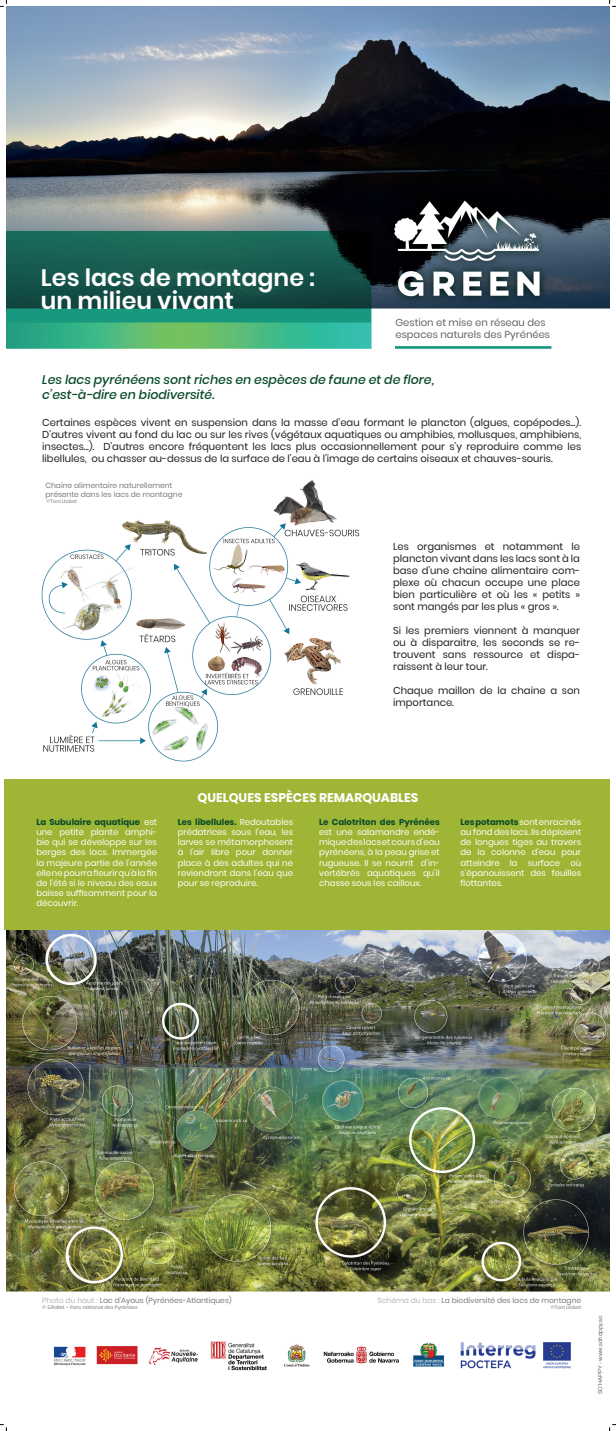
<style>
.page{position:relative;width:616px;height:1431px;background:#fff}
.page>*{position:absolute;margin:0;border:0;box-sizing:border-box;transform-origin:0 0}
.t1{font:600 23.75px "Poppins";color:#fff}
.t2{font:italic 500 12.5px "Poppins";color:#094b2b}
.t3{font:700 12.5px "Poppins";color:#fff}
.t4{font:10px/12px "Poppins";color:#231f20;text-align:justify}
.t5{font:10px "Poppins";color:#606465}
.t6{font:8.5px/10.2px "Poppins";color:#fff;text-align:justify}
.t7{font:7.5px "Poppins";color:#7b7a7b}
.t8{font:6px "Questrial";color:#5b5d5d}
.t9{font:5px "Poppins";color:#7b7a7b}
.s1{font-weight:700;color:#094b2b}
.s2{color:#b6b6b8}
</style>
<div class="page">
<img style="left:6px;top:6px;width:603px;height:1365px">
<div style="left:4px;top:778px;width:605px;height:151px;background:#9fb535"></div>
<svg style="left:0;top:0;width:7px;height:7px"></svg>
<svg style="left:0;top:1424px;width:7px;height:6px"></svg>
<svg style="left:609px;top:0;width:6px;height:7px"></svg>
<svg style="left:609px;top:1424px;width:6px;height:6px"></svg>
<p class="t1" style="left:41px;top:264px;width:275px">Les lacs de montagne :</p>
<p class="t1" style="left:41px;top:286px;width:194px">un milieu vivant</p>
<p class="t5" style="left:395px;top:316px;width:151px">Gestion et mise en réseau des</p>
<p class="t5" style="left:395px;top:328px;width:156px">espaces naturels des Pyrénées</p>
<p class="t2" style="left:42px;top:372px;width:393px">Les lacs pyrénéens sont riches en espèces de faune et de flore,</p>
<p class="t2" style="left:42px;top:387px;width:174px">c’est-à-dire en biodiversité.</p>
<p class="t4" style="left:42px;top:416px;width:540px">Certaines espèces vivent en suspension dans la masse d’eau formant le plancton (algues, copépodes...).<br>D’autres vivent au fond du lac ou sur les rives (végétaux aquatiques ou amphibies, mollusques, amphibiens, insectes...). D’autres encore fréquentent les lacs plus occasionnellement pour s’y reproduire comme les libellules, ou chasser au-dessus de la surface de l’eau à l’image de certains oiseaux et chauves-souris.</p>
<p class="t7" style="left:45px;top:481px;width:128px">Chaine alimentaire naturellement</p>
<p class="t7" style="left:45px;top:490px;width:138px">présente dans les lacs de montagne</p>
<p class="t9" style="left:47px;top:498px;width:32px">©Toni Llobet</p>
<p class="t4" style="left:393px;top:540px;width:188px">Les organismes et notamment le plancton vivant dans les lacs sont à la base d’une chaine alimentaire com&shy;plexe où chacun occupe une place bien particulière et où les « petits » sont mangés par les plus « gros ».</p>
<p class="t4" style="left:393px;top:624px;width:188px">Si les premiers viennent à manquer ou à disparaitre, les seconds se re&shy;trouvent sans ressource et dispa&shy;raissent à leur tour.</p>
<p class="t4" style="left:393px;top:684px;width:188px">Chaque maillon de la chaine a son importance.</p>
<p class="t3" style="left:197px;top:790px;width:222px">QUELQUES ESPÈCES REMARQUABLES</p>
<p class="t6" style="left:36px;top:816px;width:122px"><span class="s1">La Subulaire aquatique</span> est une petite plante amphi&shy;bie qui se développe sur les berges des lacs. Immergée la majeure partie de l’année elle ne pourra fleurir qu’à la fin de l’été si le niveau des eaux baisse suffisamment pour la découvrir.</p>
<p class="t6" style="left:178px;top:816px;width:117px"><span class="s1">Les libellules.</span> Redoutables prédatrices sous l’eau, les larves se métamorphosent à l’air libre pour donner place à des adultes qui ne reviendront dans l’eau que pour se reproduire.</p>
<p class="t6" style="left:319px;top:816px;width:122px"><span class="s1">Le Calotriton des Pyrénées </span>est une salamandre endé&shy;mique des lacs et cours d’eau pyrénéens, à la peau grise et rugueuse. Il se nourrit d’in&shy;vertébrés aquatiques qu’il chasse sous les cailloux.</p>
<p class="t6" style="left:460px;top:816px;width:122px"><span class="s1">Les potamots</span> sont enracinés au fond des lacs. Ils déploient de longues tiges au travers de la colonne d’eau pour atteindre la surface où s’épanouissent des feuilles flottantes.</p>
<p class="t7" style="left:42px;top:1296px;width:191px"><span class="s2">Photo du haut :</span> Lac d’Ayous (Pyrénées-Atlantiques)</p>
<p class="t9" style="left:42px;top:1304px;width:97px">© S.Rollet – Parc national des Pyrénées</p>
<p class="t7" style="left:377px;top:1296px;width:205px"><span class="s2">Schéma du bas :</span> La biodiversité des lacs de montagne</p>
<p class="t9" style="left:550px;top:1304px;width:32px">©Toni Llobet</p>
<p class="t8" style="left:596px;top:1394px;width:80px;rotate:-90deg">SO’HAPPY - www.sohappy.so</p>
</div>
